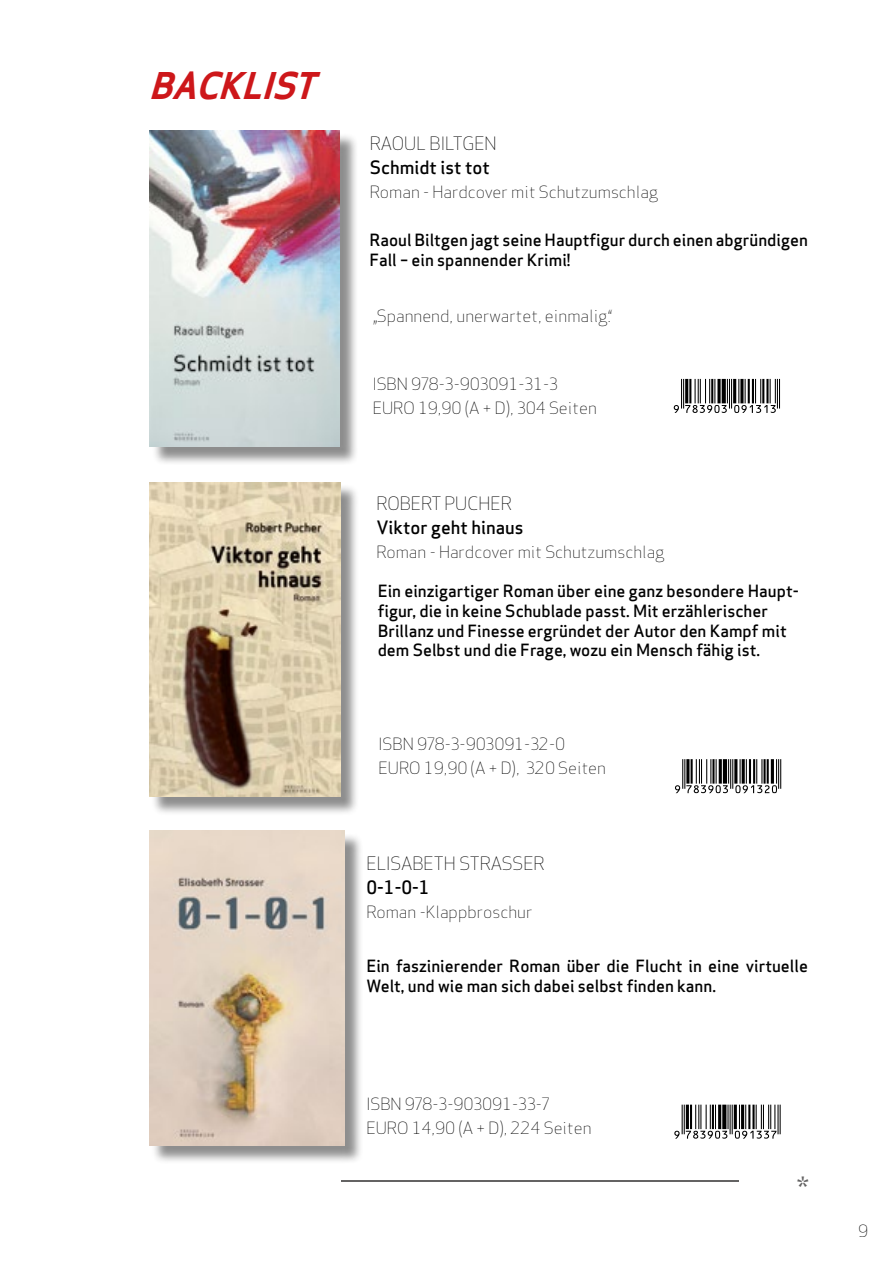
<style>
.page{position:relative;width:893px;height:1263px;background:#fff}
.page>*{position:absolute;margin:0;border:0;box-sizing:border-box;transform-origin:0 0}
.t1{font:italic 700 36px "Apex Sans";color:#cd171a}
.t2{font:30px "Apex Sans";color:#646363}
.t3{font:300 18px "Apex Sans";color:#000}
.t4{font:500 18px "Apex Sans";color:#000}
.t5{font:500 16.5px/19.8px "Apex Sans";color:#000}
.t6{font:300 16.5px/24px "Apex Sans";color:#000}
</style>
<div class="page">
<hr style="left:342px;top:1180px;width:397px;height:2px;background:#646363">
<div style="left:151px;top:833px;width:212px;height:330px;background:#000;opacity:.45"></div>
<img style="left:149px;top:831px;width:195px;height:314px">
<div style="left:152px;top:133px;width:206px;height:332px;background:#000;opacity:.45"></div>
<img style="left:150px;top:130px;width:190px;height:317px">
<div style="left:151px;top:484px;width:207px;height:332px;background:#000;opacity:.45"></div>
<img style="left:150px;top:482px;width:190px;height:314px">
<svg style="left:674px;top:379px;width:106px;height:34px"></svg>
<hr style="left:780px;top:759px;width:1px;height:30px;background:#000">
<hr style="left:778px;top:759px;width:1px;height:30px;background:#000">
<svg style="left:675px;top:759px;width:102px;height:34px"></svg>
<svg style="left:674px;top:1105px;width:107px;height:34px"></svg>
<h1 class="t1" style="left:149px;top:63px;width:180px">BACKLIST</h1>
<p class="t3" style="left:370px;top:132px;width:128px">RAOUL BILTGEN</p>
<p class="t4" style="left:370px;top:151px;width:121px">Schmidt ist tot</p>
<p class="t6" style="left:370px;top:180px;width:290px">Roman - Hardcover mit Schutzumschlag</p>
<p class="t5" style="left:369px;top:228px;width:440px">Raoul Biltgen jagt seine Hauptfigur durch einen abgründigen<br>Fall – ein spannender Krimi!</p>
<p class="t6" style="left:373px;top:304px;width:241px">„Spannend, unerwartet, einmalig.“</p>
<p class="t6" style="left:373px;top:372px;width:226px">ISBN 978-3-903091-31-3<br>EURO 19,90 (A + D), 304 Seiten</p>
<p class="t3" style="left:376px;top:492px;width:137px">ROBERT PUCHER</p>
<p class="t4" style="left:376px;top:511px;width:149px">Viktor geht hinaus</p>
<p class="t6" style="left:376px;top:540px;width:290px">Roman - Hardcover mit Schutzumschlag</p>
<p class="t5" style="left:378px;top:579px;width:423px">Ein einzigartiger Roman über eine ganz besondere Haupt&shy;figur, die in keine Schublade passt. Mit erzählerischer Brillanz und Finesse ergründet der Autor den Kampf mit dem Selbst und die Frage, wozu ein Mensch fähig ist.</p>
<p class="t6" style="left:379px;top:732px;width:229px">ISBN 978-3-903091-32-0<br>EURO 19,90 (A + D), 320 Seiten</p>
<p class="t3" style="left:366px;top:852px;width:180px">ELISABETH STRASSER</p>
<p class="t4" style="left:366px;top:871px;width:65px">0-1-0-1</p>
<p class="t6" style="left:366px;top:900px;width:167px">Roman -Klappbroschur</p>
<p class="t5" style="left:366px;top:954px;width:443px">Ein faszinierender Roman über die Flucht in eine virtuelle<br>Welt, und wie man sich dabei selbst finden kann.</p>
<p class="t6" style="left:366px;top:1092px;width:227px">ISBN 978-3-903091-33-7<br>EURO 14,90 (A + D), 224 Seiten</p>
<h2 class="t2" style="left:797px;top:1163px;width:13px">*</h2>
<p class="t6" style="left:858px;top:1218px;width:11px">9</p>
</div>
